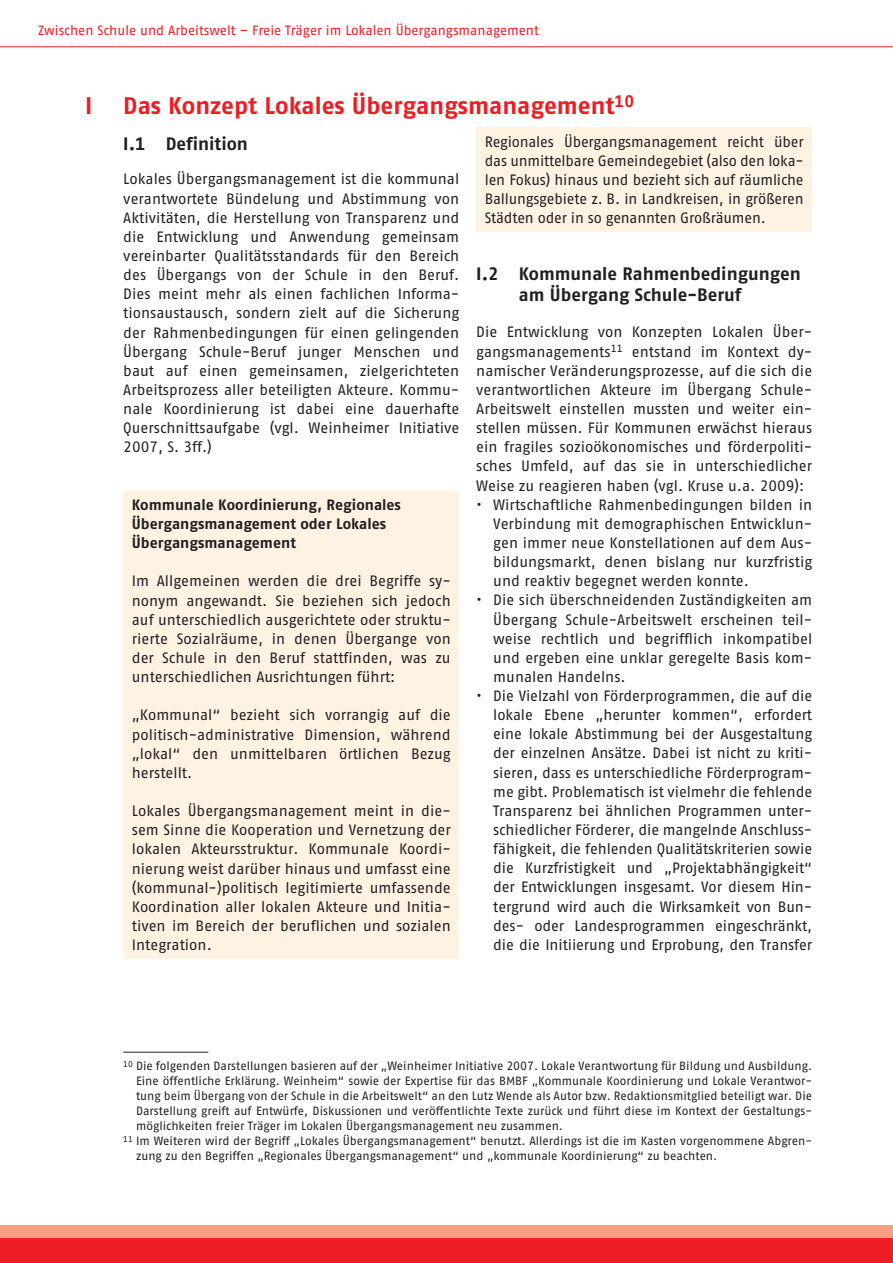
<style>
.page{position:relative;width:893px;height:1263px;background:#fff}
.page>*{position:absolute;margin:0;border:0;box-sizing:border-box;transform-origin:0 0}
.t1{font:700 24px "AWO Fago Office";color:#ee1d23}
.t2{font:700 18px/21px "AWO Fago Office";color:#231f20}
.t3{font:15px/19.2px "AWO Fago Office";color:#231f20;text-align:justify}
.t4{font:700 15px/19.2px "AWO Fago Office";color:#231f20}
.t5{font:13.5px "AWO Fago Office";color:#ee1d23}
.t6{font:12px "AWO Fago Office";color:#231f20}
</style>
<div class="page">
<div style="left:476px;top:128px;width:336px;height:104px;background:#fef2e3"></div>
<div style="left:123px;top:491px;width:336px;height:468px;background:#fef2e3"></div>
<div style="left:0;top:1225px;width:893px;height:13px;background:#f69f83"></div>
<div style="left:0;top:1238px;width:893px;height:25px;background:#ee1d23"></div>
<hr style="left:0;top:46px;width:893px;height:1px;background:#ee1d23">
<hr style="left:123px;top:1052px;width:85px;height:1px;background:#231f20">
<p class="t5" style="left:38px;top:23px;width:502px">Zwischen Schule und Arbeitswelt – Freie Träger im Lokalen Übergangsmanagement</p>
<h1 class="t1" style="left:85px;top:92px;width:9px">I</h1>
<h1 class="t1" style="left:123px;top:92px;width:512px">Das Konzept Lokales Übergangsmanagement<sup>10</sup></h1>
<p class="t2" style="left:123px;top:133px;width:126px">I.1 Definition</p>
<p class="t3" style="left:123px;top:170px;width:337px">Lokales Übergangsmanagement ist die kommunal verantwortete Bündelung und Abstimmung von Aktivitäten, die Herstellung von Transparenz und die Entwicklung und Anwendung gemeinsam vereinbarter Qualitätsstandards für den Bereich des Übergangs von der Schule in den Beruf.<br>Dies meint mehr als einen fachlichen Informa&shy;tionsaustausch, sondern zielt auf die Sicherung der Rahmenbedingungen für einen gelingenden Übergang Schule-Beruf junger Menschen und baut auf einen gemeinsamen, zielgerichteten Arbeitsprozess aller beteiligten Akteure. Kommu&shy;nale Koordinierung ist dabei eine dauerhafte Querschnittsaufgabe (vgl. Weinheimer Initiative 2007, S. 3ff.)</p>
<p class="t4" style="left:132px;top:495px;width:271px">Kommunale Koordinierung, Regionales<br>Übergangsmanagement oder Lokales<br>Übergangsmanagement</p>
<p class="t3" style="left:132px;top:571px;width:320px">Im Allgemeinen werden die drei Begriffe sy&shy;nonym angewandt. Sie beziehen sich jedoch auf unterschiedlich ausgerichtete oder struktu&shy;rierte Sozialräume, in denen Übergange von der Schule in den Beruf stattfinden, was zu unterschiedlichen Ausrichtungen führt:</p>
<p class="t3" style="left:132px;top:705px;width:320px">„Kommunal“ bezieht sich vorrangig auf die politisch-administrative Dimension, während „lokal“ den unmittelbaren örtlichen Bezug herstellt.</p>
<p class="t3" style="left:132px;top:801px;width:320px">Lokales Übergangsmanagement meint in die&shy;sem Sinne die Kooperation und Vernetzung der lokalen Akteursstruktur. Kommunale Koordi&shy;nierung weist darüber hinaus und umfasst eine (kommunal-)politisch legitimierte umfassende Koordination aller lokalen Akteure und Initia&shy;tiven im Bereich der beruflichen und sozialen Integration.</p>
<p class="t3" style="left:485px;top:132px;width:320px">Regionales Übergangsmanagement reicht über das unmittelbare Gemeindegebiet (also den loka&shy;len Fokus) hinaus und bezieht sich auf räumliche Ballungsgebiete z. B. in Landkreisen, in größeren Städten oder in so genannten Großräumen.</p>
<p class="t2" style="left:519px;top:263px;width:284px;text-indent:-43px">I.2 Kommunale Rahmenbedingungen am Übergang Schule-Beruf</p>
<p class="t3" style="left:476px;top:322px;width:337px">Die Entwicklung von Konzepten Lokalen Über&shy;gangsmanagements<sup>11</sup> entstand im Kontext dy&shy;namischer Veränderungsprozesse, auf die sich die verantwortlichen Akteure im Übergang Schule-Arbeitswelt einstellen mussten und weiter ein&shy;stellen müssen. Für Kommunen erwächst hieraus ein fragiles sozioökonomisches und förderpoliti&shy;sches Umfeld, auf das sie in unterschiedlicher Weise zu reagieren haben (vgl. Kruse u.a. 2009):</p>
<p class="t3" style="left:493px;top:495px;width:320px;text-indent:-17px">• Wirtschaftliche Rahmenbedingungen bilden in Verbindung mit demographischen Entwicklun&shy;gen immer neue Konstellationen auf dem Aus&shy;bildungsmarkt, denen bislang nur kurzfristig und reaktiv begegnet werden konnte.</p>
<p class="t3" style="left:493px;top:590px;width:320px;text-indent:-17px">• Die sich überschneidenden Zuständigkeiten am Übergang Schule-Arbeitswelt erscheinen teil&shy;weise rechtlich und begrifflich inkompatibel und ergeben eine unklar geregelte Basis kom&shy;munalen Handelns.</p>
<p class="t3" style="left:493px;top:686px;width:320px;text-indent:-17px">• Die Vielzahl von Förderprogrammen, die auf die lokale Ebene „herunter kommen“, erfordert eine lokale Abstimmung bei der Ausgestaltung der einzelnen Ansätze. Dabei ist nicht zu kriti&shy;sieren, dass es unterschiedliche Förderprogram&shy;me gibt. Problematisch ist vielmehr die fehlende Transparenz bei ähnlichen Programmen unter&shy;schiedlicher Förderer, die mangelnde Anschluss&shy;fähigkeit, die fehlenden Qualitätskriterien sowie die Kurzfristigkeit und „Projektabhängigkeit“ der Entwicklungen insgesamt. Vor diesem Hin&shy;tergrund wird auch die Wirksamkeit von Bun&shy;des- oder Landesprogrammen eingeschränkt, die die Initiierung und Erprobung, den Transfer</p>
<p class="t6" style="left:123px;top:1059px;width:690px"><sup>10</sup> Die folgenden Darstellungen basieren auf der „Weinheimer Initiative 2007. Lokale Verantwortung für Bildung und Ausbildung.</p>
<p class="t6" style="left:136px;top:1074px;width:678px">Eine öffentliche Erklärung. Weinheim“ sowie der Expertise für das BMBF „Kommunale Koordinierung und Lokale Verantwor-</p>
<p class="t6" style="left:136px;top:1089px;width:678px">tung beim Übergang von der Schule in die Arbeitswelt“ an den Lutz Wende als Autor bzw. Redaktionsmitglied beteiligt war. Die</p>
<p class="t6" style="left:136px;top:1104px;width:678px">Darstellung greift auf Entwürfe, Diskussionen und veröffentlichte Texte zurück und führt diese im Kontext der Gestaltungs-</p>
<p class="t6" style="left:136px;top:1119px;width:428px">möglichkeiten freier Träger im Lokalen Übergangsmanagement neu zusammen.</p>
<p class="t6" style="left:123px;top:1134px;width:690px"><sup>11</sup> Im Weiteren wird der Begriff „Lokales Übergangsmanagement“ benutzt. Allerdings ist die im Kasten vorgenommene Abgren-</p>
<p class="t6" style="left:136px;top:1149px;width:583px">zung zu den Begriffen „Regionales Übergangsmanagement“ und „kommunale Koordinierung“ zu beachten.</p>
</div>
